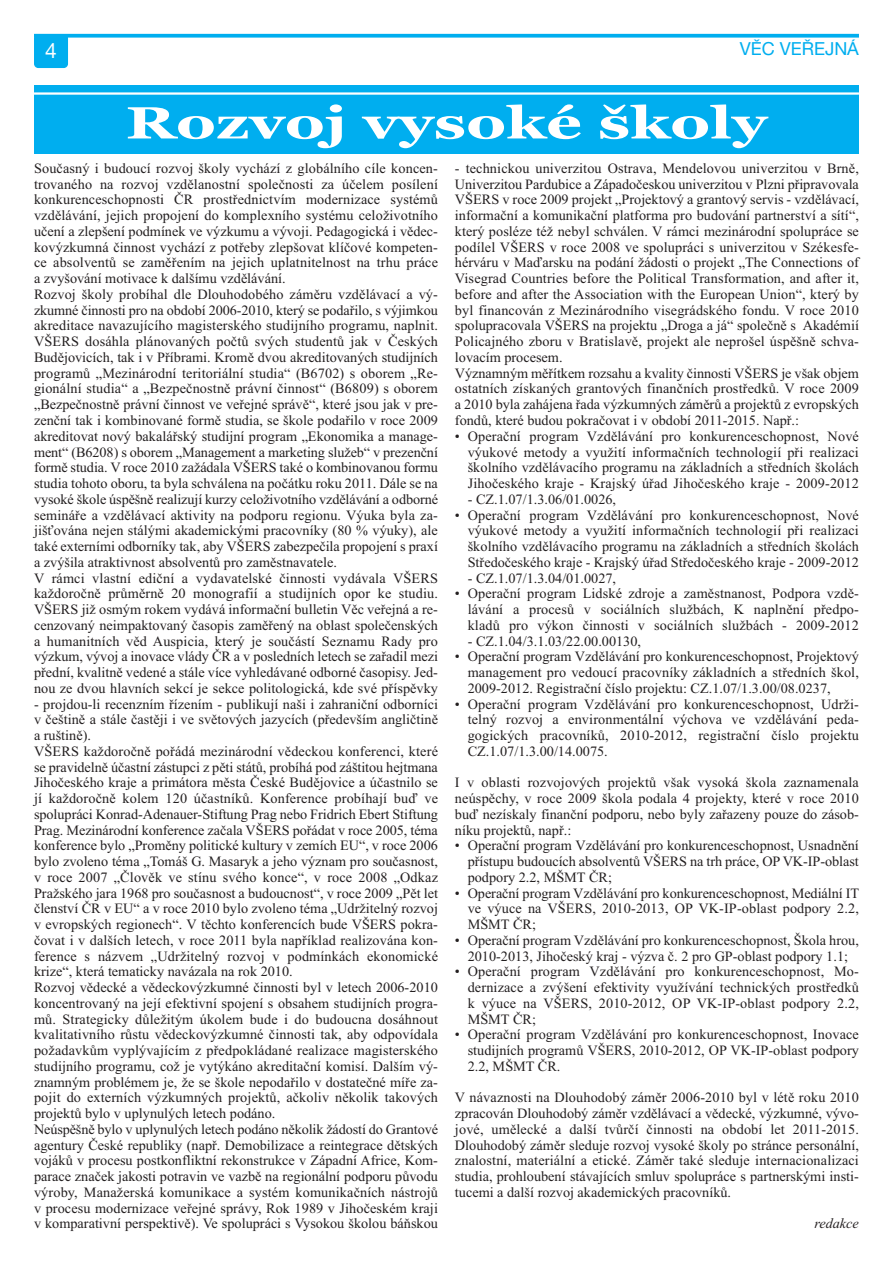
<style>
.page{position:relative;width:893px;height:1263px;background:#fff}
.page>*{position:absolute;margin:0;border:0;box-sizing:border-box;transform-origin:0 0}
.t1{font:700 45px "Georgia";color:#fff;scale:1.4 1}
.t2{font:21px "Helvetica Neue CE";color:#fff}
.t3{font:18px "Helvetica Neue CE";color:#00aeef}
.t4{font:14.25px/15.8px "Times New Roman";color:#231f20;text-align:justify}
.t5{font:italic 14.25px "Times New Roman";color:#231f20}
</style>
<div class="page">
<svg style="left:34px;top:34px;width:825px;height:4px;background:#19b5f0"></svg>
<div style="left:34px;top:34px;width:34px;height:34px;background:#00aeef;border-radius:4px"></div>
<div style="left:34px;top:85px;width:825px;height:68px;background:#00aeef"></div>
<hr style="left:34px;top:92px;width:825px;height:3px;background:#fff">
<h2 class="t2" style="left:45px;top:43px;width:13px">4</h2>
<p class="t3" style="left:740px;top:43px;width:121px">VĚC VEŘEJNÁ</p>
<h1 class="t1" style="left:126px;top:97px;width:460px">Rozvoj vysoké školy</h1>
<p class="t4" style="left:34px;top:160px;width:405px;text-align:left">Současný i budoucí rozvoj školy vychází z globálního cíle koncen&shy;trovaného na rozvoj vzdělanostní společnosti za účelem posílení konkurenceschopnosti ČR prostřednictvím modernizace systémů vzdělávání, jejich propojení do komplexního systému celoživotního učení a zlepšení podmínek ve výzkumu a vývoji. Pedagogická i vědec&shy;kovýzkumná činnost vychází z potřeby zlepšovat klíčové kompeten&shy;ce absolventů se zaměřením na jejich uplatnitelnost na trhu práce a zvyšování motivace k dalšímu vzdělávání.<br>Rozvoj školy probíhal dle Dlouhodobého záměru vzdělávací a vý&shy;zkumné činnosti pro na období 2006-2010, který se podařilo, s výjimkou akreditace navazujícího magisterského studijního programu, naplnit.<br>VŠERS dosáhla plánovaných počtů svých studentů jak v Českých Budějovicích, tak i v Příbrami. Kromě dvou akreditovaných studijních programů „Mezinárodní teritoriální studia“ (B6702) s oborem „Re&shy;gionální studia“ a „Bezpečnostně právní činnost“ (B6809) s oborem „Bezpečnostně právní činnost ve veřejné správě“, které jsou jak v pre&shy;zenční tak i kombinované formě studia, se škole podařilo v roce 2009 akreditovat nový bakalářský studijní program „Ekonomika a manage&shy;ment“ (B6208) s oborem „Management a marketing služeb“ v prezenční formě studia. V roce 2010 zažádala VŠERS také o kombinovanou formu studia tohoto oboru, ta byla schválena na počátku roku 2011. Dále se na vysoké škole úspěšně realizují kurzy celoživotního vzdělávání a odborné semináře a vzdělávací aktivity na podporu regionu. Výuka byla za&shy;jišťována nejen stálými akademickými pracovníky (80 % výuky), ale také externími odborníky tak, aby VŠERS zabezpečila propojení s praxí a zvýšila atraktivnost absolventů pro zaměstnavatele.<br>V rámci vlastní ediční a vydavatelské činnosti vydávala VŠERS každoročně průměrně 20 monografií a studijních opor ke studiu.<br>VŠERS již osmým rokem vydává informační bulletin Věc veřejná a re&shy;cenzovaný neimpaktovaný časopis zaměřený na oblast společenských a humanitních věd Auspicia, který je součástí Seznamu Rady pro výzkum, vývoj a inovace vlády ČR a v posledních letech se zařadil mezi přední, kvalitně vedené a stále více vyhledávané odborné časopisy. Jed&shy;nou ze dvou hlavních sekcí je sekce politologická, kde své příspěvky</p>
<p class="t4" style="left:34px;top:696px;width:405px;text-align:left">- projdou-li recenzním řízením - publikují naši i zahraniční odborníci v češtině a stále častěji i ve světových jazycích (především angličtině a ruštině).<br>VŠERS každoročně pořádá mezinárodní vědeckou konferenci, které se pravidelně účastní zástupci z pěti států, probíhá pod záštitou hejtmana Jihočeského kraje a primátora města České Budějovice a účastnilo se jí každoročně kolem 120 účastníků. Konference probíhají buď ve spolupráci Konrad-Adenauer-Stiftung Prag nebo Fridrich Ebert Stiftung Prag. Mezinárodní konference začala VŠERS pořádat v roce 2005, téma konference bylo „Proměny politické kultury v zemích EU“, v roce 2006 bylo zvoleno téma „Tomáš G. Masaryk a jeho význam pro současnost, v roce 2007 „Člověk ve stínu svého konce“, v roce 2008 „Odkaz Pražského jara 1968 pro současnost a budoucnost“, v roce 2009 „Pět let členství ČR v EU“ a v roce 2010 bylo zvoleno téma „Udržitelný rozvoj v evropských regionech“. V těchto konferencích bude VŠERS pokra&shy;čovat i v dalších letech, v roce 2011 byla například realizována kon&shy;ference s názvem „Udržitelný rozvoj v podmínkách ekonomické krize“, která tematicky navázala na rok 2010.<br>Rozvoj vědecké a vědeckovýzkumné činnosti byl v letech 2006-2010 koncentrovaný na její efektivní spojení s obsahem studijních progra&shy;mů. Strategicky důležitým úkolem bude i do budoucna dosáhnout kvalitativního růstu vědeckovýzkumné činnosti tak, aby odpovídala požadavkům vyplývajícím z předpokládané realizace magisterského studijního programu, což je vytýkáno akreditační komisí. Dalším vý&shy;znamným problémem je, že se škole nepodařilo v dostatečné míře za&shy;pojit do externích výzkumných projektů, ačkoliv několik takových projektů bylo v uplynulých letech podáno.<br>Neúspěšně bylo v uplynulých letech podáno několik žádostí do Grantové agentury České republiky (např. Demobilizace a reintegrace dětských vojáků v procesu postkonfliktní rekonstrukce v Západní Africe, Kom&shy;parace značek jakosti potravin ve vazbě na regionální podporu původu výroby, Manažerská komunikace a systém komunikačních nástrojů v procesu modernizace veřejné správy, Rok 1989 v Jihočeském kraji v komparativní perspektivě). Ve spolupráci s Vysokou školou báňskou</p>
<p class="t4" style="left:455px;top:160px;width:405px;text-align:left">- technickou univerzitou Ostrava, Mendelovou univerzitou v Brně, Univerzitou Pardubice a Západočeskou univerzitou v Plzni připravovala VŠERS v roce 2009 projekt „Projektový a grantový servis - vzdělávací, informační a komunikační platforma pro budování partnerství a sítí“, který posléze též nebyl schválen. V rámci mezinárodní spolupráce se podílel VŠERS v roce 2008 ve spolupráci s univerzitou v Székesfe&shy;hérváru v Maďarsku na podání žádosti o projekt „The Connections of Visegrad Countries before the Political Transformation, and after it, before and after the Association with the European Union“, který by byl financován z Mezinárodního visegrádského fondu. V roce 2010 spolupracovala VŠERS na projektu „Droga a já“ společně s Akadémií Policajného zboru v Bratislavě, projekt ale neprošel úspěšně schva&shy;lovacím procesem.<br>Významným měřítkem rozsahu a kvality činnosti VŠERS je však objem ostatních získaných grantových finančních prostředků. V roce 2009 a 2010 byla zahájena řada výzkumných záměrů a projektů z evropských fondů, které budou pokračovat i v období 2011-2015. Např.:</p>
<p class="t4" style="left:468px;top:428px;width:393px;text-indent:-13px">• Operační program Vzdělávání pro konkurenceschopnost, Nové výukové metody a využití informačních technologií při realizaci školního vzdělávacího programu na základních a středních školách Jihočeského kraje - Krajský úřad Jihočeského kraje - 2009-2012</p>
<p class="t4" style="left:468px;top:491px;width:150px">- CZ.1.07/1.3.06/01.0026,</p>
<p class="t4" style="left:468px;top:507px;width:393px;text-indent:-13px">• Operační program Vzdělávání pro konkurenceschopnost, Nové výukové metody a využití informačních technologií při realizaci školního vzdělávacího programu na základních a středních školách Středočeského kraje - Krajský úřad Středočeského kraje - 2009-2012</p>
<p class="t4" style="left:468px;top:570px;width:150px">- CZ.1.07/1.3.04/01.0027,</p>
<p class="t4" style="left:468px;top:585px;width:393px;text-indent:-13px">• Operační program Lidské zdroje a zaměstnanost, Podpora vzdě&shy;lávání a procesů v sociálních službách, K naplnění předpo&shy;kladů pro výkon činnosti v sociálních službách - 2009-2012</p>
<p class="t4" style="left:468px;top:633px;width:175px">- CZ.1.04/3.1.03/22.00.00130,</p>
<p class="t4" style="left:468px;top:648px;width:393px;text-indent:-13px">• Operační program Vzdělávání pro konkurenceschopnost, Projektový management pro vedoucí pracovníky základních a středních škol, 2009-2012. Registrační číslo projektu: CZ.1.07/1.3.00/08.0237,</p>
<p class="t4" style="left:468px;top:696px;width:393px;text-indent:-13px">• Operační program Vzdělávání pro konkurenceschopnost, Udrži&shy;telný rozvoj a environmentální výchova ve vzdělávání peda&shy;gogických pracovníků, 2010-2012, registrační číslo projektu CZ.1.07/1.3.00/14.0075.</p>
<p class="t4" style="left:455px;top:774px;width:405px">I v oblasti rozvojových projektů však vysoká škola zaznamenala neúspěchy, v roce 2009 škola podala 4 projekty, které v roce 2010 buď nezískaly finanční podporu, nebo byly zařazeny pouze do zásob&shy;níku projektů, např.:</p>
<p class="t4" style="left:468px;top:837px;width:393px;text-indent:-13px">• Operační program Vzdělávání pro konkurenceschopnost, Usnadnění přístupu budoucích absolventů VŠERS na trh práce, OP VK-IP-oblast podpory 2.2, MŠMT ČR;</p>
<p class="t4" style="left:468px;top:885px;width:393px;text-indent:-13px">• Operační program Vzdělávání pro konkurenceschopnost, Mediální IT ve výuce na VŠERS, 2010-2013, OP VK-IP-oblast podpory 2.2, MŠMT ČR;</p>
<p class="t4" style="left:455px;top:932px;width:405px;text-align:center">• Operační program Vzdělávání pro konkurenceschopnost, Škola hrou,<br>2010-2013, Jihočeský kraj - výzva č. 2 pro GP-oblast podpory 1.1;</p>
<p class="t4" style="left:468px;top:963px;width:393px;text-indent:-13px">• Operační program Vzdělávání pro konkurenceschopnost, Mo&shy;dernizace a zvýšení efektivity využívání technických prostředků k výuce na VŠERS, 2010-2012, OP VK-IP-oblast podpory 2.2, MŠMT ČR;</p>
<p class="t4" style="left:468px;top:1026px;width:393px;text-indent:-13px">• Operační program Vzdělávání pro konkurenceschopnost, Inovace studijních programů VŠERS, 2010-2012, OP VK-IP-oblast podpory 2.2, MŠMT ČR.</p>
<p class="t4" style="left:455px;top:1089px;width:405px">V návaznosti na Dlouhodobý záměr 2006-2010 byl v létě roku 2010 zpracován Dlouhodobý záměr vzdělávací a vědecké, výzkumné, vývo&shy;jové, umělecké a další tvůrčí činnosti na období let 2011-2015.<br>Dlouhodobý záměr sleduje rozvoj vysoké školy po stránce personální, znalostní, materiální a etické. Záměr také sleduje internacionalizaci studia, prohloubení stávajících smluv spolupráce s partnerskými insti&shy;tucemi a další rozvoj akademických pracovníků.</p>
<p class="t5" style="left:814px;top:1215px;width:46px">redakce</p>
</div>
